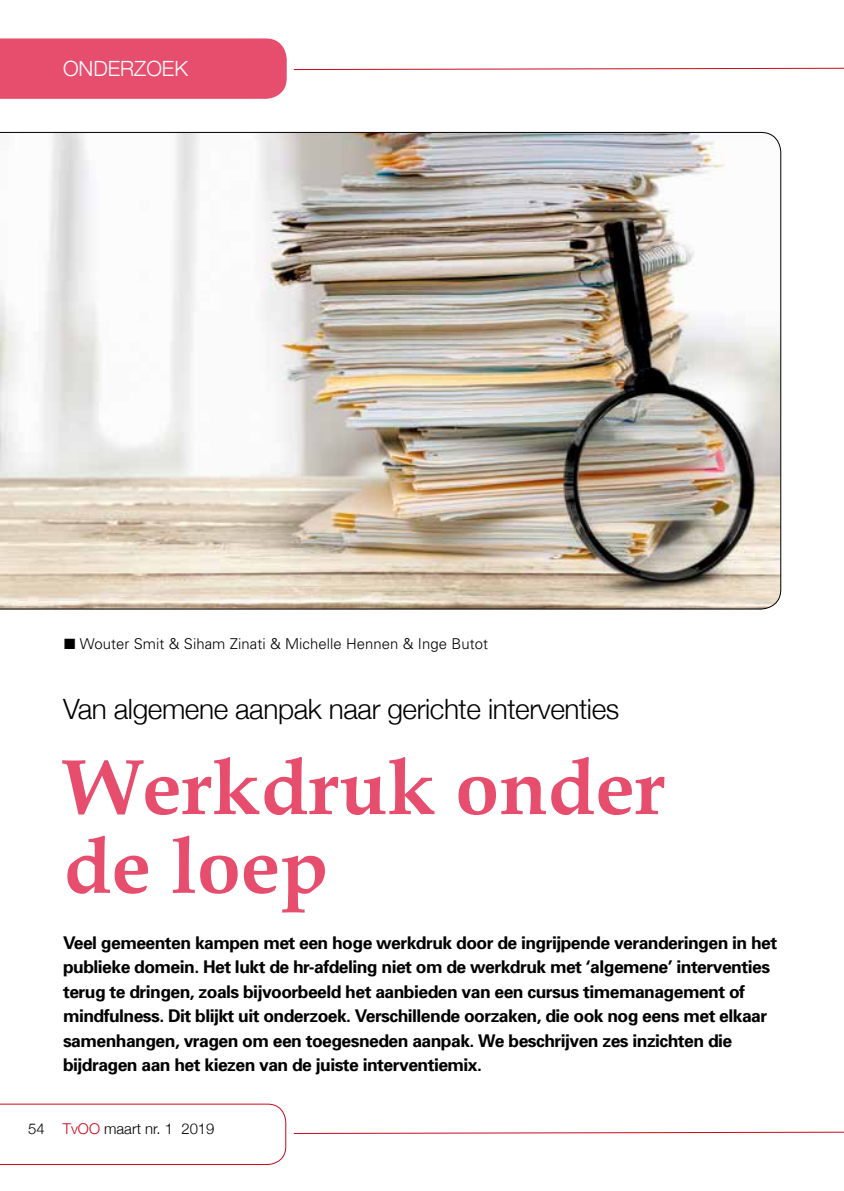
<style>
.page{position:relative;width:844px;height:1191px;background:#fff}
.page>*{position:absolute;margin:0;border:0;box-sizing:border-box;transform-origin:0 0}
.t1{font:700 78.75px/78.8px "Book Antiqua";color:#e74d6d}
.t2{font:300 28px "Helvetica Neue";letter-spacing:-.015em;color:#000}
.t3{font:300 21px "Helvetica Neue";color:#fff}
.t4{font:700 17.5px/24.5px "Univers";letter-spacing:-.03em;color:#000}
.t5{font:300 14.88px "Univers";letter-spacing:.005em;color:#000}
.t6{font:300 14.88px "Helvetica Neue";color:#000}
.s1{color:#cd071e}
</style>
<div class="page">
<div style="left:0;top:38px;width:287px;height:61px;background:#e74d6d"></div>
<svg style="left:293px;top:67px;width:550px;height:3px"></svg>
<svg style="left:293px;top:1131px;width:550px;height:3px"></svg>
<svg style="left:0;top:1103px;width:286px;height:62px"></svg>
<img style="left:0;top:132px;width:780px;height:477px">
<p class="t3" style="left:63px;top:51px;width:126px">ONDERZOEK</p>
<p class="t5" style="left:64px;top:634px;width:425px">■ Wouter Smit &amp; Siham Zinati &amp; Michelle Hennen &amp; Inge Butot</p>
<h2 class="t2" style="left:63px;top:687px;width:557px">Van algemene aanpak naar gerichte interventies</h2>
<h1 class="t1" style="left:63px;top:748px;width:603px">Werkdruk onder de loep</h1>
<p class="t4" style="left:63px;top:929px;width:715px">Veel gemeenten kampen met een hoge werkdruk door de ingrijpende veranderingen in het publieke domein. Het lukt de hr-afdeling niet om de werkdruk met ‘algemene’ interventies terug te dringen, zoals bijvoorbeeld het aanbieden van een cursus timemanagement of mindfulness. Dit blijkt uit onderzoek. Verschillende oorzaken, die ook nog eens met elkaar samenhangen, vragen om een toegesneden aanpak. We beschrijven zes inzichten die bijdragen aan het kiezen van de juiste interventiemix.</p>
<p class="t6" style="left:28px;top:1117px;width:188px">54 <span class="s1">TvOO</span> maart nr. 1 2019</p>
</div>
